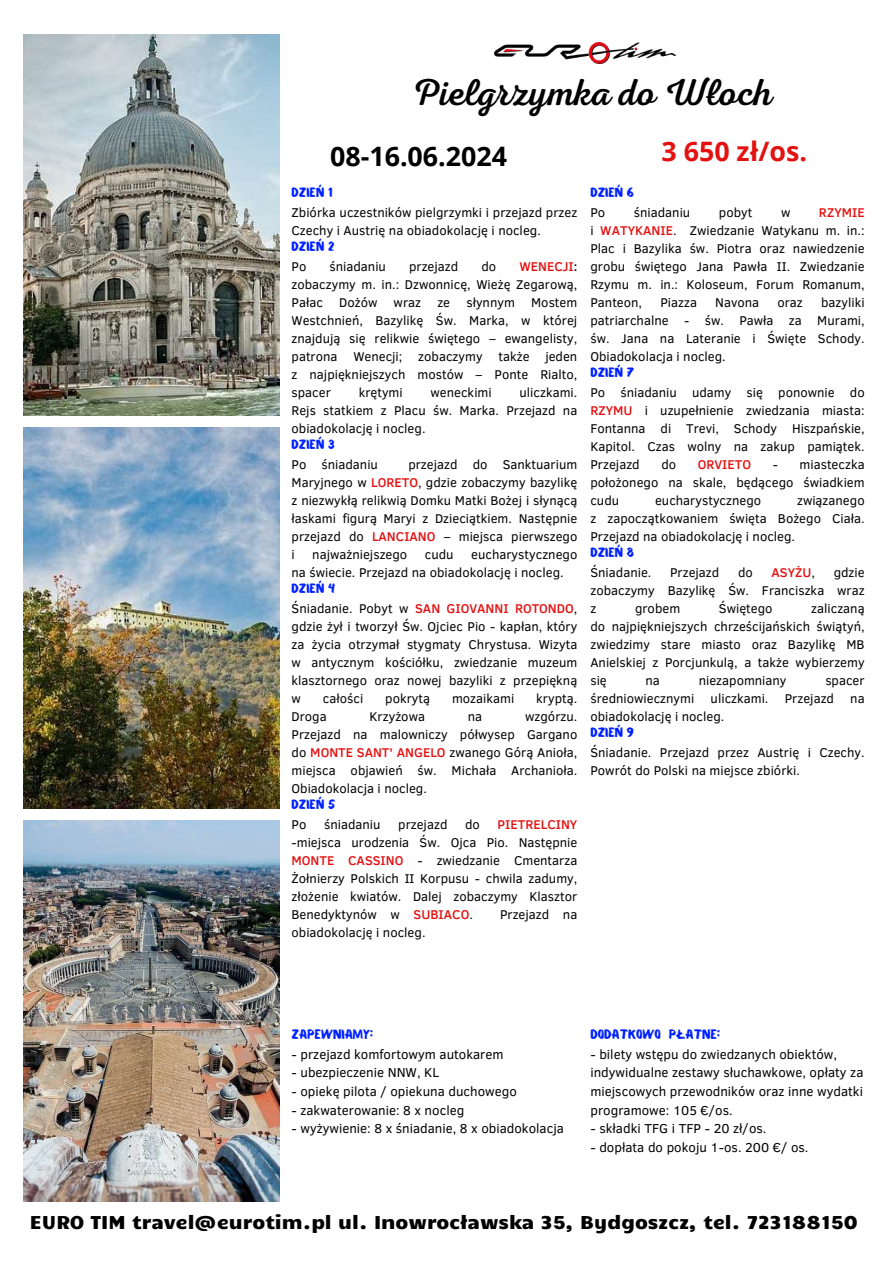
<style>
.page{position:relative;width:893px;height:1263px;background:#fff}
.page>*{position:absolute;margin:0;border:0;box-sizing:border-box;transform-origin:0 0}
.t1{font:37.8px "RTL Adam Script Regular";color:#000}
.t2{font:700 26.78px "Open Sans";color:#000}
.t3{font:700 26.78px "Open Sans";color:#e41111}
.t4{font:18.75px "Candal";color:#000}
.t5{font:13.27px/18.6px "Clear Sans";color:#000}
.t6{font:13.27px "Balmy";color:#0021ff}
.t7{font:13.05px/18px "Clear Sans";color:#000;text-align:justify}
.t8{font:13.05px "Balmy";color:#0021ff}
.t9{font:500 13.05px "Clear Sans";color:#e41111}
.s1{font-weight:500;color:#e41111}
.s2{font-weight:500}
.s3{font-weight:400;color:#000}
</style>
<div class="page">
<img style="left:24px;top:35px;width:255px;height:381px">
<img style="left:24px;top:427px;width:255px;height:382px">
<img style="left:24px;top:820px;width:255px;height:382px">
<img style="left:494px;top:42px;width:181px;height:21px">
<h1 class="t1" style="left:411px;top:70px;width:363px">Pielgrzymka do Włoch</h1>
<h2 class="t2" style="left:330px;top:138px;width:178px">08-16.06.2024</h2>
<p class="t8" style="left:590px;top:187px;width:45px">DZIEŃ 6</p>
<p class="t7" style="left:590px;top:202px;width:16px">Po</p>
<p class="t7" style="left:634px;top:202px;width:58px">śniadaniu</p>
<p class="t7" style="left:719px;top:202px;width:35px">pobyt</p>
<p class="t7" style="left:781px;top:202px;width:11px">w</p>
<h2 class="t3" style="left:661px;top:133px;width:147px">3 650 zł/os.</h2>
<p class="t8" style="left:291px;top:187px;width:42px">DZIEŃ 1</p>
<p class="t7" style="left:291px;top:202px;width:287px">Zbiórka uczestników pielgrzymki i przejazd przez<br>Czechy i Austrię na obiadokolację i nocleg.</p>
<p class="t8" style="left:291px;top:241px;width:44px">DZIEŃ 2</p>
<p class="t7" style="left:291px;top:256px;width:16px">Po</p>
<p class="t7" style="left:329px;top:256px;width:58px">śniadaniu</p>
<p class="t7" style="left:409px;top:256px;width:51px">przejazd</p>
<p class="t7" style="left:481px;top:256px;width:16px">do</p>
<p class="t7" style="left:590px;top:202px;width:276px;text-indent:228px"><span class="s1">RZYMIE </span>i <span class="s1">WATYKANIE</span>. Zwiedzanie Watykanu m. in.:<br>Plac i Bazylika św. Piotra oraz nawiedzenie grobu świętego Jana Pawła II. Zwiedzanie Rzymu m. in.: Koloseum, Forum Romanum, Panteon,</p>
<p class="t7" style="left:291px;top:256px;width:287px;text-indent:228px"><span class="s1">WENECJI</span><span class="s2">: </span>zobaczymy m. in.: Dzwonnicę, Wieżę Zegarową, Pałac Dożów wraz ze słynnym Mostem Westchnień, Bazylikę Św. Marka, w której znajdują się relikwie świętego – ewangelisty, patrona Wenecji; zobaczymy także jeden z najpiękniejszych mostów – Ponte Rialto, spacer</p>
<p class="t7" style="left:590px;top:292px;width:276px;text-indent:231px">bazyliki patriarchalne - św. Pawła za Murami, św. Jana na Lateranie i Święte Schody.<br>Obiadokolacja i nocleg.</p>
<p class="t8" style="left:590px;top:367px;width:45px">DZIEŃ 7</p>
<p class="t7" style="left:590px;top:382px;width:276px">Po śniadaniu udamy się ponownie do <span class="s1">RZYMU</span> i uzupełnienie zwiedzania miasta:<br>Fontanna di Trevi, Schody Hiszpańskie, Kapitol. Czas wolny na zakup pamiątek.<br>Przejazd</p>
<p class="t7" style="left:660px;top:292px;width:38px">Piazza</p>
<p class="t7" style="left:715px;top:292px;width:45px">Navona</p>
<p class="t7" style="left:777px;top:292px;width:27px">oraz</p>
<p class="t7" style="left:291px;top:382px;width:287px;text-indent:228px">uliczkami.<br>Rejs statkiem z Placu św. Marka. Przejazd na obiadokolację i nocleg.</p>
<p class="t8" style="left:291px;top:439px;width:44px">DZIEŃ 3</p>
<p class="t7" style="left:291px;top:454px;width:88px">Po śniadaniu</p>
<p class="t7" style="left:359px;top:382px;width:46px">krętymi</p>
<p class="t7" style="left:430px;top:382px;width:63px">weneckimi</p>
<p class="t7" style="left:291px;top:454px;width:287px;text-indent:117px">przejazd do Sanktuarium Maryjnego w <span class="s1">LORETO</span>, gdzie zobaczymy bazylikę z niezwykłą relikwią Domku Matki Bożej i słynącą łaskami figurą Maryi z Dzieciątkiem. Następnie przejazd do <span class="s1">LANCIANO</span> – miejsca pierwszego i</p>
<p class="t7" style="left:590px;top:454px;width:276px;text-indent:182px">- miasteczka położonego na skale, będącego świadkiem cudu</p>
<p class="t7" style="left:661px;top:454px;width:16px">do</p>
<p class="t9" style="left:698px;top:454px;width:55px">ORVIETO</p>
<p class="t7" style="left:655px;top:490px;width:108px">eucharystycznego</p>
<p class="t7" style="left:590px;top:490px;width:276px;text-indent:207px">związanego z zapoczątkowaniem święta Bożego Ciała.<br>Przejazd na obiadokolację i nocleg.</p>
<p class="t8" style="left:590px;top:547px;width:45px">DZIEŃ 8</p>
<p class="t7" style="left:590px;top:562px;width:62px">Śniadanie.</p>
<p class="t7" style="left:670px;top:562px;width:51px">Przejazd</p>
<p class="t7" style="left:738px;top:562px;width:16px">do</p>
<p class="t9" style="left:771px;top:562px;width:45px">ASYŻU<span class="s3">,</span></p>
<p class="t7" style="left:291px;top:544px;width:287px;text-indent:180px">eucharystycznego na świecie. Przejazd na obiadokolację i nocleg.</p>
<p class="t8" style="left:291px;top:583px;width:45px">DZIEŃ 4</p>
<p class="t7" style="left:291px;top:598px;width:287px">Śniadanie. Pobyt w <span class="s1">SAN GIOVANNI ROTONDO</span>, gdzie żył i tworzył Św. Ojciec Pio - kapłan, który za życia otrzymał stygmaty Chrystusa. Wizyta w antycznym kościółku, zwiedzanie muzeum klasztornego oraz nowej bazyliki z przepiękną w</p>
<p class="t7" style="left:312px;top:544px;width:97px">najważniejszego</p>
<p class="t7" style="left:425px;top:544px;width:30px">cudu</p>
<p class="t7" style="left:590px;top:562px;width:276px;text-indent:243px">gdzie zobaczymy Bazylikę Św. Franciszka wraz z</p>
<p class="t7" style="left:635px;top:598px;width:47px">grobem</p>
<p class="t7" style="left:719px;top:598px;width:55px">Świętego</p>
<p class="t7" style="left:590px;top:598px;width:276px;text-indent:221px">zaliczaną do najpiękniejszych chrześcijańskich świątyń, zwiedzimy stare miasto oraz Bazylikę MB Anielskiej z Porcjunkulą, a także wybierzemy się</p>
<p class="t7" style="left:645px;top:670px;width:16px">na</p>
<p class="t7" style="left:698px;top:670px;width:89px">niezapomniany</p>
<p class="t7" style="left:590px;top:670px;width:276px;text-indent:235px">spacer średniowiecznymi uliczkami. Przejazd na obiadokolację i nocleg.</p>
<p class="t8" style="left:590px;top:727px;width:45px">DZIEŃ 9</p>
<p class="t7" style="left:590px;top:742px;width:276px">Śniadanie. Przejazd przez Austrię i Czechy.<br>Powrót do Polski na miejsce zbiórki.</p>
<p class="t7" style="left:323px;top:688px;width:42px">całości</p>
<p class="t7" style="left:385px;top:688px;width:46px">pokrytą</p>
<p class="t7" style="left:452px;top:688px;width:64px">mozaikami</p>
<p class="t7" style="left:536px;top:688px;width:43px">kryptą.</p>
<p class="t7" style="left:291px;top:706px;width:37px">Droga</p>
<p class="t7" style="left:369px;top:706px;width:57px">Krzyżowa</p>
<p class="t7" style="left:468px;top:706px;width:16px">na</p>
<p class="t7" style="left:291px;top:706px;width:287px;text-indent:234px">wzgórzu.<br>Przejazd na malowniczy półwysep Gargano do <span class="s1">MONTE SANT' ANGELO</span> zwanego Górą Anioła, miejsca objawień św. Michała Archanioła.<br>Obiadokolacja i nocleg.</p>
<p class="t8" style="left:291px;top:799px;width:45px">DZIEŃ 5</p>
<p class="t7" style="left:291px;top:814px;width:16px">Po</p>
<p class="t7" style="left:324px;top:814px;width:58px">śniadaniu</p>
<p class="t7" style="left:398px;top:814px;width:51px">przejazd</p>
<p class="t7" style="left:465px;top:814px;width:16px">do</p>
<p class="t9" style="left:497px;top:814px;width:81px">PIETRELCINY</p>
<p class="t7" style="left:291px;top:832px;width:287px">-miejsca urodzenia Św. Ojca Pio. Następnie <span class="s1">MONTE CASSINO</span> - zwiedzanie Cmentarza Żołnierzy Polskich II Korpusu - chwila zadumy, złożenie kwiatów. Dalej zobaczymy Klasztor Benedyktynów w <span class="s1">SUBIACO</span>.</p>
<p class="t7" style="left:500px;top:904px;width:79px">Przejazd na</p>
<p class="t7" style="left:291px;top:922px;width:135px">obiadokolację i nocleg.</p>
<p class="t6" style="left:291px;top:1029px;width:83px">ZAPEWNIAMY:</p>
<p class="t5" style="left:291px;top:1044px;width:214px">- przejazd komfortowym autokarem</p>
<p class="t5" style="left:291px;top:1063px;width:149px">- ubezpieczenie NNW, KL</p>
<p class="t5" style="left:291px;top:1081px;width:227px">- opiekę pilota / opiekuna duchowego</p>
<p class="t5" style="left:291px;top:1100px;width:174px">- zakwaterowanie: 8 x nocleg</p>
<p class="t5" style="left:291px;top:1118px;width:274px">- wyżywienie: 8 x śniadanie, 8 x obiadokolacja</p>
<p class="t6" style="left:590px;top:1029px;width:131px">DODATKOWO PŁATNE:</p>
<p class="t5" style="left:590px;top:1044px;width:274px">- bilety wstępu do zwiedzanych obiektów, indywidualne zestawy słuchawkowe, opłaty za miejscowych przewodników oraz inne wydatki programowe: 105 €/os.</p>
<p class="t5" style="left:590px;top:1118px;width:178px">- składki TFG i TFP - 20 zł/os.</p>
<p class="t5" style="left:590px;top:1137px;width:220px">- dopłata do pokoju 1-os. 200 €/ os.</p>
<h3 class="t4" style="left:30px;top:1208px;width:829px">EURO TIM travel@eurotim.pl ul. Inowrocławska 35, Bydgoszcz, tel. 723188150</h3>
</div>
